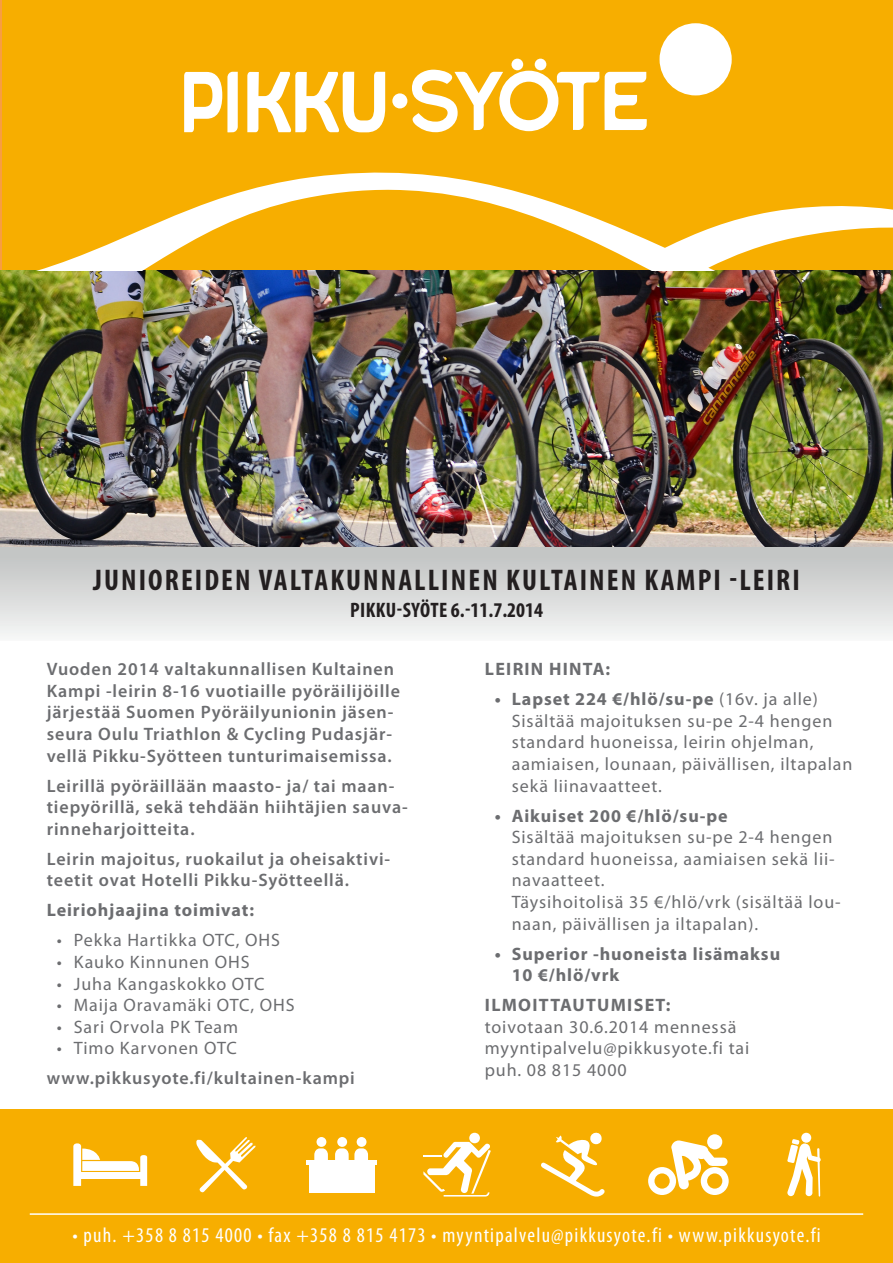
<style>
.page{position:relative;width:893px;height:1263px;background:#fff}
.page>*{position:absolute;margin:0;border:0;box-sizing:border-box;transform-origin:0 0}
.t1{font:700 condensed 30px "Myriad Pro";letter-spacing:.07em;color:#231f20}
.t2{font:condensed 21px "Myriad Pro";letter-spacing:.06em;color:#fff}
.t3{font:700 condensed 21px "Myriad Pro";letter-spacing:.015em;color:#231f20}
.t4{font:18px/21.6px "Myriad Pro";letter-spacing:.05em;color:#6c6d70}
.t5{font:600 18px/21.6px "Myriad Pro";letter-spacing:.05em;color:#6c6d70}
.t6{font:700 18px/21.6px "Myriad Pro";letter-spacing:.05em;color:#6c6d70}
.t7{font:700 18px "Myriad Pro";letter-spacing:.07em;color:#6c6d70}
.s1{font-weight:700}
</style>
<div class="page">
<div style="left:0;top:546px;width:893px;height:94px;background:linear-gradient(to bottom,#bec0bf,#f4f5f5)"></div>
<img style="left:0;top:270px;width:893px;height:276px">
<div style="left:2px;top:0;width:891px;height:270px;background:#f7ae00"></div>
<svg style="left:39px;top:172px;width:854px;height:98px"></svg>
<div style="left:659px;top:23px;width:73px;height:72px;background:#fff;border-radius:50%"></div>
<div style="left:392px;top:93px;width:15px;height:15px;background:#fff;border-radius:50%"></div>
<div style="left:535px;top:59px;width:11px;height:11px;background:#fff;border-radius:50%"></div>
<div style="left:511px;top:59px;width:12px;height:11px;background:#fff;border-radius:50%"></div>
<svg style="left:412px;top:70px;width:235px;height:62px"></svg>
<svg style="left:184px;top:72px;width:54px;height:61px"></svg>
<svg style="left:247px;top:72px;width:138px;height:60px"></svg>
<div style="left:0;top:1110px;width:893px;height:153px;background:#f7ae00"></div>
<hr style="left:30px;top:1213px;width:833px;height:2px;background:#fff">
<div style="left:309px;top:1162px;width:65px;height:30px;background:#fff"></div>
<div style="left:306px;top:1160px;width:71px;height:5px;background:#fff"></div>
<svg style="left:314px;top:1148px;width:14px;height:12px"></svg>
<div style="left:317px;top:1137px;width:9px;height:10px;background:#fff;border-radius:50%"></div>
<div style="left:337px;top:1137px;width:10px;height:10px;background:#fff;border-radius:50%"></div>
<svg style="left:335px;top:1148px;width:33px;height:12px"></svg>
<div style="left:357px;top:1137px;width:9px;height:10px;background:#fff;border-radius:50%"></div>
<svg style="left:73px;top:1143px;width:74px;height:43px"></svg>
<svg style="left:541px;top:1132px;width:64px;height:64px"></svg>
<svg style="left:196px;top:1137px;width:59px;height:55px"></svg>
<div style="left:801px;top:1133px;width:10px;height:10px;background:#fff;border-radius:50%"></div>
<svg style="left:787px;top:1139px;width:34px;height:58px"></svg>
<svg style="left:423px;top:1133px;width:68px;height:63px"></svg>
<svg style="left:648px;top:1140px;width:81px;height:55px"></svg>
<div style="left:707px;top:1134px;width:15px;height:15px;background:#fff;border-radius:50%"></div>
<p class="t1" style="left:93px;top:561px;width:708px">JUNIOREIDEN VALTAKUNNALLINEN KULTAINEN KAMPI -LEIRI</p>
<p class="t3" style="left:350px;top:597px;width:194px">PIKKU-SYÖTE 6.-11.7.2014</p>
<p class="t5" style="left:47px;top:658px;width:355px">Vuoden 2014 valtakunnallisen Kultainen Kampi -leirin 8-16 vuotiaille pyöräilijöille järjestää Suomen Pyöräilyunionin jäsen&shy;seura Oulu Triathlon &amp; Cycling Pudasjär&shy;vellä Pikku-Syötteen tunturimaisemissa.</p>
<p class="t5" style="left:47px;top:774px;width:362px">Leirillä pyöräillään maasto- ja/ tai maan&shy;tiepyörillä, sekä tehdään hiihtäjien sauva&shy;rinneharjoitteita.</p>
<p class="t5" style="left:47px;top:847px;width:345px">Leirin majoitus, ruokailut ja oheisaktivi&shy;teetit ovat Hotelli Pikku-Syötteellä.</p>
<p class="t6" style="left:47px;top:899px;width:209px">Leiriohjaajina toimivat:</p>
<p class="t4" style="left:57px;top:929px;width:225px">• Pekka Hartikka OTC, OHS</p>
<p class="t4" style="left:57px;top:951px;width:194px">• Kauko Kinnunen OHS</p>
<p class="t4" style="left:57px;top:972px;width:209px">• Juha Kangaskokko OTC</p>
<p class="t4" style="left:57px;top:994px;width:239px">• Maija Oravamäki OTC, OHS</p>
<p class="t4" style="left:57px;top:1016px;width:183px">• Sari Orvola PK Team</p>
<p class="t4" style="left:57px;top:1037px;width:182px">• Timo Karvonen OTC</p>
<p class="t5" style="left:47px;top:1067px;width:310px">www.pikkusyote.fi/kultainen-kampi</p>
<p class="t7" style="left:485px;top:657px;width:127px">LEIRIN HINTA:</p>
<p class="t4" style="left:512px;top:688px;width:342px;text-indent:-17px"><span class="s1">• Lapset 224 €/hlö/su-pe</span> (16v. ja alle)<br>Sisältää majoituksen su-pe 2-4 hengen standard huoneissa, leirin ohjelman, aamiaisen, lounaan, päivällisen, iltapalan sekä liinavaatteet.</p>
<p class="t4" style="left:512px;top:804px;width:330px;text-indent:-17px"><span class="s1">• Aikuiset 200 €/hlö/su-pe<br></span>Sisältää majoituksen su-pe 2-4 hengen standard huoneissa, aamiaisen sekä lii&shy;navaatteet.<br>Täysihoitolisä 35 €/hlö/vrk (sisältää lou&shy;naan, päivällisen ja iltapalan).</p>
<p class="t6" style="left:512px;top:942px;width:270px;text-indent:-17px">• Superior -huoneista lisämaksu<br>10 €/hlö/vrk</p>
<p class="t7" style="left:485px;top:993px;width:187px">ILMOITTAUTUMISET:</p>
<p class="t4" style="left:485px;top:1016px;width:253px">toivotaan 30.6.2014 mennessä</p>
<p class="t4" style="left:485px;top:1037px;width:266px">myyntipalvelu@pikkusyote.fi tai</p>
<p class="t4" style="left:485px;top:1059px;width:143px">puh. 08 815 4000</p>
<p class="t2" style="left:72px;top:1222px;width:750px">• puh. +358 8 815 4000 • fax +358 8 815 4173 • myyntipalvelu@pikkusyote.fi • www.pikkusyote.fi</p>
</div>
